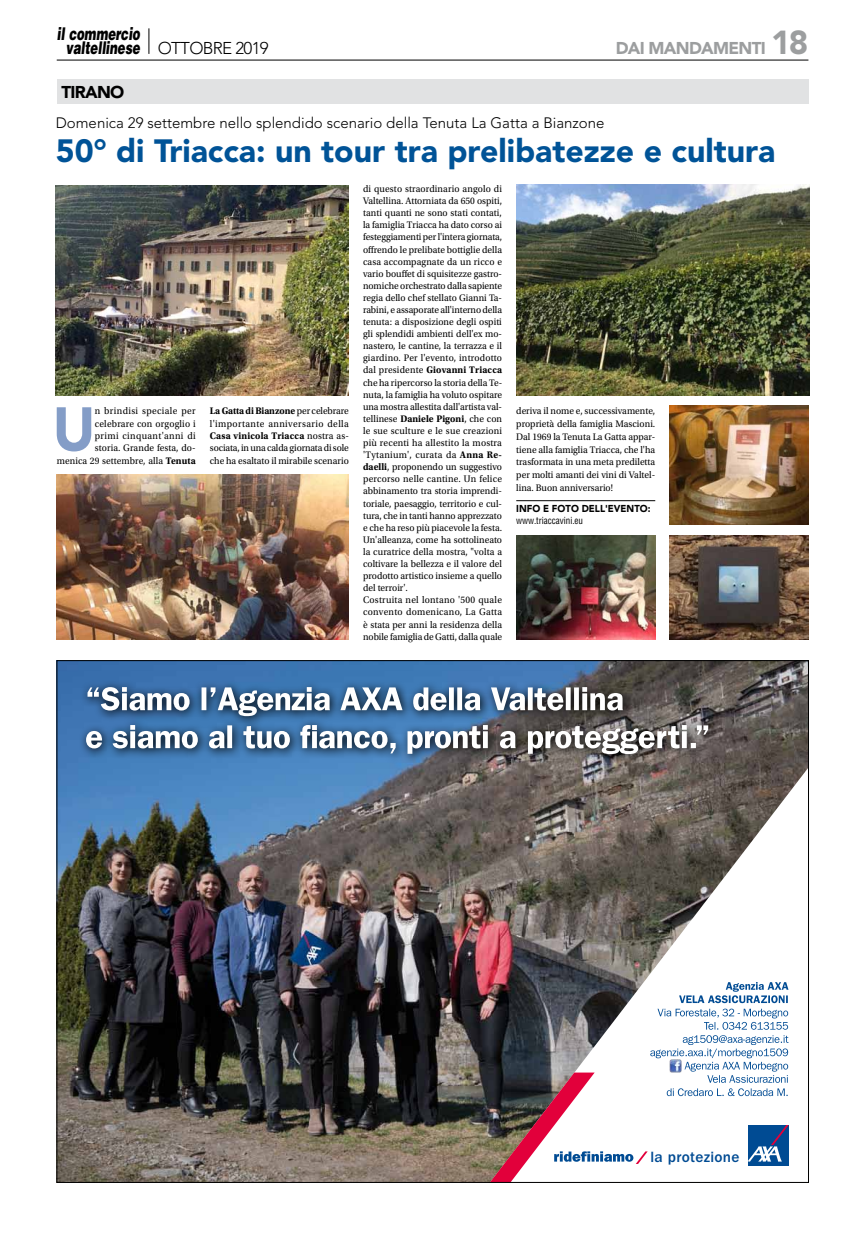
<style>
.page{position:relative;width:851px;height:1234px;background:#fff}
.page>*{position:absolute;margin:0;border:0;box-sizing:border-box;transform-origin:0 0}
.t1{font:900 60.8px "Avenir LT Std";color:#849dc7;scale:.95 1}
.t2{font:900 33px "Avenir LT Std";color:#9c9e9f}
.t3{font:900 32px "Avenir LT Std";color:#005397}
.t4{font:italic 900 17.5px/13.6px "Helvetica LT Std";color:#000;text-align:center;scale:.67 1}
.t5{font:900 17px "Avenir LT Std";letter-spacing:-.04em;color:#9c9e9f}
.t6{font:300 17px "Avenir LT Std";letter-spacing:-.04em;color:#000}
.t7{font:900 17px "Avenir LT Std";letter-spacing:-.04em;color:#000}
.t8{font:500 15.4px "ITC Franklin Gothic Std";letter-spacing:.02em;color:#004b93}
.t9{font:300 15px "Avenir LT Std";color:#000}
.t10{font:10px/12.1px "Utopia Std";color:#000;text-align:justify;scale:.95 1}
.t11{font:10px/12.3px "Utopia Std";letter-spacing:.02em;color:#000;text-align:right;scale:.95 1}
.t12{font:900 10px "Avenir LT Std";color:#000;scale:.95 1}
.t13{font:condensed 9.5px "Helvetica LT Std";color:#000;scale:.95 1}
.s1{font-weight:700}
</style>
<div class="page">
<svg style="left:149px;top:28px;width:1px;height:26px"></svg>
<hr style="left:57px;top:60px;width:751px;height:1px;background:#000">
<div style="left:57px;top:79px;width:751px;height:24px;background:#e1e2e3"></div>
<img style="left:58px;top:662px;width:748px;height:518px">
<svg style="left:490px;top:767px;width:316px;height:413px"></svg>
<svg style="left:78px;top:717px;width:640px;height:47px"></svg>
<svg style="left:86px;top:724px;width:622px;height:30px"></svg>
<svg style="left:80px;top:679px;width:553px;height:47px;fill:#3f75b1"></svg>
<svg style="left:87px;top:687px;width:535px;height:29px"></svg>
<svg style="left:679px;top:981px;width:109px;height:21px"></svg>
<svg style="left:490px;top:1008px;width:298px;height:172px"></svg>
<img style="left:669px;top:405px;width:139px;height:119px">
<img style="left:57px;top:475px;width:292px;height:164px">
<img style="left:56px;top:186px;width:293px;height:209px">
<img style="left:516px;top:535px;width:139px;height:104px">
<img style="left:669px;top:535px;width:139px;height:104px">
<img style="left:516px;top:185px;width:292px;height:210px">
<hr style="left:516px;top:500px;width:139px;height:1px;background:#000">
<h3 class="t4" style="left:57px;top:27px;width:126px">il commercio valtellinese</h3>
<h3 class="t7" style="left:61px;top:81px;width:65px">TIRANO</h3>
<h3 class="t6" style="left:158px;top:38px;width:113px">OTTOBRE 2019</h3>
<h2 class="t2" style="left:770px;top:22px;width:39px">18</h2>
<h3 class="t5" style="left:615px;top:38px;width:152px">DAI MANDAMENTI</h3>
<h3 class="t9" style="left:56px;top:114px;width:550px">Domenica 29 settembre nello splendido scenario della Tenuta La Gatta a Bianzone</h3>
<h3 class="t3" style="left:56px;top:131px;width:721px">50° di Triacca: un tour tra prelibatezze e cultura</h3>
<p class="t10" style="left:363px;top:183px;width:148px;text-align:left">di questo straordinario angolo di Valtellina. Attorniata da 650 ospiti, tanti quanti ne sono stati contati, la famiglia Triacca ha dato corso ai festeggiamenti per l'intera giornata, offrendo le prelibate bottiglie della casa accompagnate da un ricco e vario bouffet di squisitezze gastro&shy;nomiche orchestrato dalla sapiente regia dello chef stellato Gianni Ta&shy;rabini, e assaporate all'interno della tenuta: a disposizione degli ospiti gli splendidi ambienti dell'ex mo&shy;nastero, le cantine, la terrazza e il giardino. Per l'evento, introdotto dal presidente <span class="s1">Giovanni Triacca </span>che ha ripercorso la storia della Te&shy;nuta, la famiglia ha voluto ospitare una mostra allestita dall'artista val&shy;tellinese <span class="s1">Daniele Pigoni</span>, che con le sue sculture e le sue creazioni più recenti ha allestito la mostra 'Tytanium', curata da <span class="s1">Anna Re&shy;daelli</span>, proponendo un suggestivo percorso nelle cantine. Un felice abbinamento tra storia imprendi&shy;toriale, paesaggio, territorio e cul&shy;tura, che in tanti hanno apprezzato e che ha reso più piacevole la festa.<br>Un'alleanza, come ha sottolineato la curatrice della mostra, "volta a coltivare la bellezza e il valore del prodotto artistico insieme a quello del terroir'.<br>Costruita nel lontano '500 quale convento domenicano, La Gatta è stata per anni la residenza della nobile famiglia de Gatti, dalla quale</p>
<h1 class="t1" style="left:53px;top:392px;width:47px">U</h1>
<p class="t11" style="left:57px;top:405px;width:148px">n brindisi speciale per celebrare con orgoglio i<br>primi cinquant'anni di<br>storia. Grande festa, do-<br>menica 29 settembre, alla <span class="s1">Tenuta</span></p>
<p class="t10" style="left:210px;top:405px;width:148px"><span class="s1">La Gatta di Bianzone</span> per celebrare l'importante anniversario della <span class="s1">Casa vinicola Triacca</span> nostra as&shy;sociata, in una calda giornata di sole che ha esaltato il mirabile scenario</p>
<p class="t10" style="left:516px;top:405px;width:148px;line-height:12.7px">deriva il nome e, successivamente, proprietà della famiglia Mascioni.<br>Dal 1969 la Tenuta La Gatta appar&shy;tiene alla famiglia Triacca, che l'ha trasformata in una meta prediletta per molti amanti dei vini di Valtel&shy;lina. Buon anniversario!</p>
<p class="t12" style="left:516px;top:502px;width:143px">INFO E FOTO DELL'EVENTO:</p>
<p class="t13" style="left:516px;top:514px;width:72px">www.triaccavini.eu</p>
<h3 class="t8" style="left:650px;top:1147px;width:91px">la protezione</h3>
</div>
